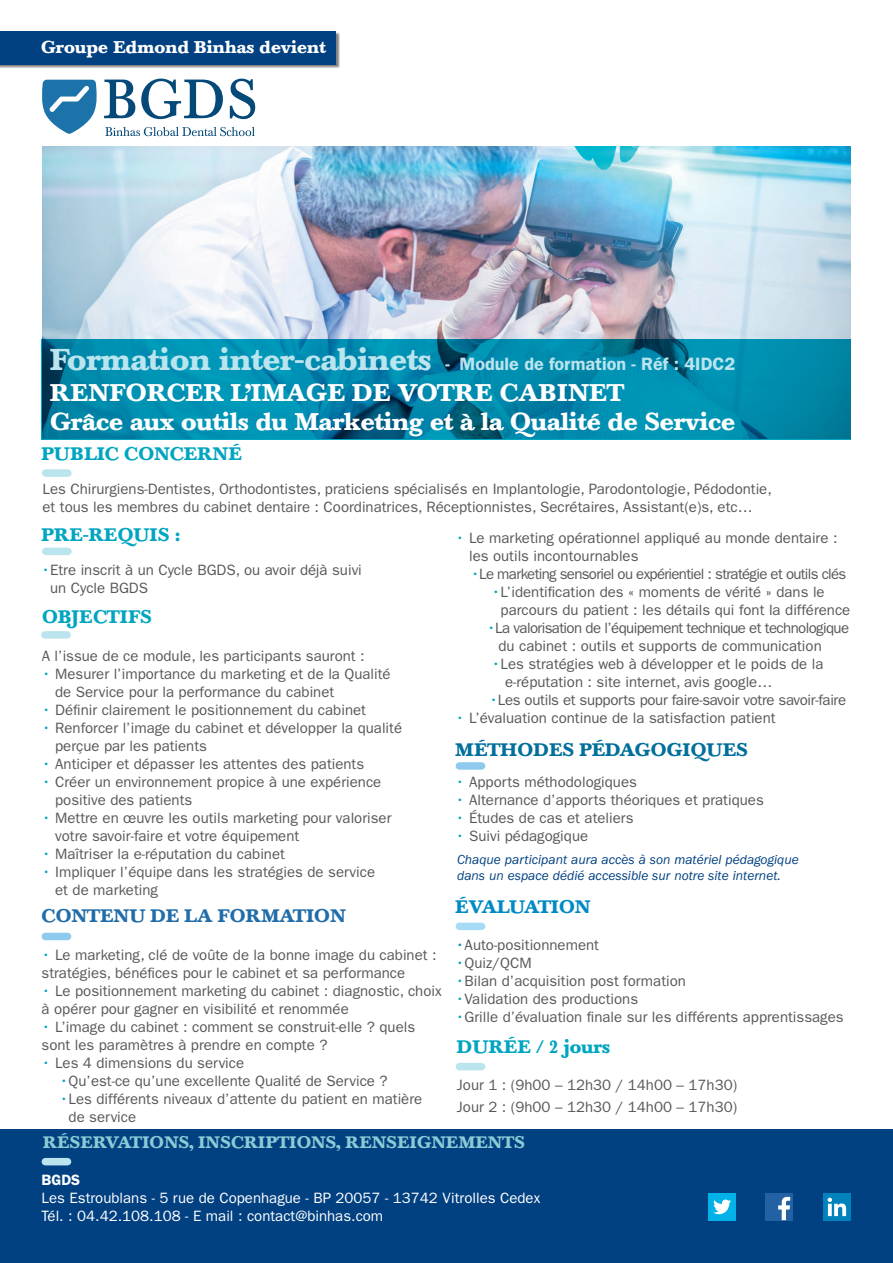
<style>
.page{position:relative;width:893px;height:1263px;background:#fff}
.page>*{position:absolute;margin:0;border:0;box-sizing:border-box;transform-origin:0 0}
.t1{font:700 24px/28.8px "Berthold Baskerville";color:#fff}
.t2{font:600 18px "ITC Franklin Gothic Std";color:#bae4ee}
.t3{font:700 18px "Berthold Baskerville";letter-spacing:.02em;color:#00a5c0}
.t4{font:700 18px "Berthold Baskerville";letter-spacing:.02em;color:#216da9}
.t5{font:700 18px "Berthold Baskerville";letter-spacing:.02em;color:#006f9b}
.t6{font:700 18px "Berthold Baskerville";color:#008ac4}
.t7{font:700 16.95px "Berthold Baskerville";letter-spacing:.01em;color:#fff}
.t8{font:700 16.5px "Berthold Baskerville";letter-spacing:.02em;color:#8acbd4}
.t9{font:15px/18px "ITC Franklin Gothic Std";color:#57585a}
.t10{font:15px/18px "ITC Franklin Gothic Std";color:#fff}
.t11{font:15px/18px "ITC Franklin Gothic Std";letter-spacing:-.04em;color:#57585a}
.t12{font:15px "ITC Franklin Gothic Std";letter-spacing:-.045em;color:#57585a}
.t13{font:15px "ITC Franklin Gothic Std";letter-spacing:-.02em;color:#57585a}
.t14{font:600 15px "ITC Franklin Gothic Std";color:#fff}
.t15{font:italic 13.5px/16.2px "ITC Franklin Gothic Std";color:#014081}
.s1{font-family:"Berthold Baskerville";font-weight:700;font-size:30px}
.s2{color:#00a5c0}
.s3{color:#008ac4}
</style>
<div class="page">
<img style="left:43px;top:147px;width:807px;height:192px">
<svg style="left:41px;top:339px;width:809px;height:100px;background:#0086a7"></svg>
<div style="left:46px;top:469px;width:22px;height:8px;background:#bae4ee"></div>
<div style="left:46px;top:548px;width:22px;height:7px;background:#bae4ee"></div>
<div style="left:45px;top:631px;width:22px;height:8px;background:#bae4ee"></div>
<div style="left:45px;top:933px;width:23px;height:7px;background:#8dcaee"></div>
<svg style="left:42px;top:80px;width:55px;height:54px"></svg>
<svg style="left:104px;top:80px;width:31px;height:38px"></svg>
<svg style="left:141px;top:79px;width:82px;height:40px"></svg>
<svg style="left:230px;top:79px;width:25px;height:40px"></svg>
<svg style="left:105px;top:127px;width:150px;height:9px"></svg>
<div style="left:0;top:32px;width:340px;height:37px;background:#231f20;opacity:.57"></div>
<div style="left:0;top:31px;width:335px;height:33px;background:#014081"></div>
<div style="left:459px;top:762px;width:23px;height:8px;background:#8dcaee"></div>
<div style="left:0;top:1129px;width:893px;height:134px;background:#014081"></div>
<div style="left:766px;top:1193px;width:27px;height:27px;background:#2262a4"></div>
<svg style="left:778px;top:1197px;width:12px;height:23px"></svg>
<div style="left:708px;top:1193px;width:28px;height:27px;background:#00b2e7"></div>
<svg style="left:713px;top:1199px;width:18px;height:15px"></svg>
<div style="left:823px;top:1193px;width:27px;height:27px;background:#0083bc"></div>
<svg style="left:828px;top:1197px;width:18px;height:19px"></svg>
<div style="left:45px;top:1158px;width:23px;height:7px;background:#bae4ee"></div>
<div style="left:459px;top:922px;width:23px;height:8px;background:#a5dbf6"></div>
<div style="left:459px;top:1063px;width:23px;height:7px;background:#bae4ee"></div>
<p class="t7" style="left:41px;top:37px;width:286px">Groupe Edmond Binhas devient</p>
<p class="t2" style="left:50px;top:353px;width:686px"><span class="s1">Formation inter-cabinets</span> - Module de formation - Réf : 4IDC2</p>
<h1 class="t1" style="left:50px;top:379px;width:686px">RENFORCER L’IMAGE DE VOTRE CABINET<br>Grâce aux outils du Marketing et à la Qualité de Service</h1>
<p class="t3" style="left:42px;top:442px;width:202px">PUBLIC CONCERNÉ</p>
<p class="t9" style="left:43px;top:480px;width:731px">Les Chirurgiens-Dentistes, Orthodontistes, praticiens spécialisés en Implantologie, Parodontologie, Pédodontie, et tous les membres du cabinet dentaire : Coordinatrices, Réceptionnistes, Secrétaires, Assistant(e)s, etc…</p>
<p class="t3" style="left:42px;top:523px;width:140px">PRE-REQUIS :</p>
<p class="t9" style="left:50px;top:561px;width:313px;text-indent:-9px"><span class="s2">•</span>Etre inscrit à un Cycle BGDS, ou avoir déjà suivi un Cycle BGDS</p>
<p class="t3" style="left:42px;top:605px;width:111px">OBJECTIFS</p>
<p class="t9" style="left:42px;top:647px;width:325px">A l’issue de ce module, les participants sauront :</p>
<p class="t9" style="left:55px;top:665px;width:337px;text-indent:-14px"><span class="s2">•</span> Mesurer l’importance du marketing et de la Qualité de Service pour la performance du cabinet</p>
<p class="t9" style="left:42px;top:701px;width:326px"><span class="s2">•</span> Définir clairement le positionnement du cabinet</p>
<p class="t9" style="left:55px;top:719px;width:348px;text-indent:-14px"><span class="s2">•</span> Renforcer l’image du cabinet et développer la qualité perçue par les patients</p>
<p class="t9" style="left:42px;top:755px;width:324px"><span class="s2">•</span> Anticiper et dépasser les attentes des patients</p>
<p class="t9" style="left:55px;top:773px;width:328px;text-indent:-14px"><span class="s2">•</span> Créer un environnement propice à une expérience positive des patients</p>
<p class="t9" style="left:55px;top:809px;width:338px;text-indent:-14px"><span class="s2">•</span> Mettre en œuvre les outils marketing pour valoriser votre savoir-faire et votre équipement</p>
<p class="t9" style="left:42px;top:845px;width:245px"><span class="s2">•</span> Maîtriser la e-réputation du cabinet</p>
<p class="t9" style="left:55px;top:863px;width:321px;text-indent:-14px"><span class="s2">•</span> Impliquer l’équipe dans les stratégies de service et de marketing</p>
<p class="t4" style="left:42px;top:904px;width:305px">CONTENU DE LA FORMATION</p>
<p class="t9" style="left:42px;top:946px;width:397px"><span class="s2">•</span> Le marketing, clé de voûte de la bonne image du cabinet : stratégies, bénéfices pour le cabinet et sa performance</p>
<p class="t9" style="left:42px;top:982px;width:402px"><span class="s2">•</span> Le positionnement marketing du cabinet : diagnostic, choix à opérer pour gagner en visibilité et renommée</p>
<p class="t9" style="left:42px;top:1018px;width:375px"><span class="s2">•</span> L’image du cabinet : comment se construit-elle ? quels sont les paramètres à prendre en compte ?</p>
<p class="t9" style="left:42px;top:1054px;width:204px"><span class="s2">•</span> Les 4 dimensions du service</p>
<p class="t9" style="left:60px;top:1072px;width:330px"><span class="s2">•</span>Qu’est-ce qu’une excellente Qualité de Service ?</p>
<p class="t9" style="left:69px;top:1090px;width:355px;text-indent:-9px"><span class="s2">•</span>Les différents niveaux d’attente du patient en matière de service</p>
<p class="t9" style="left:469px;top:529px;width:370px;text-indent:-14px"><span class="s2">•</span> Le marketing opérationnel appliqué au monde dentaire : les outils incontournables</p>
<p class="t12" style="left:471px;top:566px;width:377px"><span class="s2">•</span>Le marketing sensoriel ou expérientiel : stratégie et outils clés</p>
<p class="t9" style="left:501px;top:583px;width:351px;text-indent:-9px"><span class="s2">•</span>L’identification des « moments de vérité » dans le parcours du patient : les détails qui font la différence</p>
<p class="t11" style="left:498px;top:619px;width:352px;text-indent:-12px"><span class="s2">•</span>La valorisation de l’équipement technique et technologique du cabinet : outils et supports de communication</p>
<p class="t9" style="left:505px;top:655px;width:320px;text-indent:-14px"><span class="s2">•</span>Les stratégies web à développer et le poids de la e-réputation : site internet, avis google…</p>
<p class="t13" style="left:489px;top:692px;width:358px"><span class="s2">•</span>Les outils et supports pour faire-savoir votre savoir-faire</p>
<p class="t9" style="left:456px;top:709px;width:322px"><span class="s2">•</span> L’évaluation continue de la satisfaction patient</p>
<p class="t5" style="left:456px;top:739px;width:294px">MÉTHODES PÉDAGOGIQUES</p>
<p class="t9" style="left:456px;top:773px;width:183px"><span class="s2">•</span> Apports méthodologiques</p>
<p class="t9" style="left:456px;top:791px;width:310px"><span class="s2">•</span> Alternance d’apports théoriques et pratiques</p>
<p class="t9" style="left:456px;top:809px;width:180px"><span class="s2">•</span> Études de cas et ateliers</p>
<p class="t9" style="left:456px;top:827px;width:134px"><span class="s2">•</span> Suivi pédagogique</p>
<p class="t15" style="left:457px;top:851px;width:343px">Chaque participant aura accès à son matériel pédagogique dans un espace dédié accessible sur notre site internet.</p>
<p class="t6" style="left:456px;top:895px;width:136px">ÉVALUATION</p>
<p class="t9" style="left:456px;top:936px;width:145px"><span class="s3">•</span>Auto-positionnement</p>
<p class="t9" style="left:456px;top:954px;width:78px"><span class="s2">•</span>Quiz/QCM</p>
<p class="t9" style="left:456px;top:972px;width:232px"><span class="s2">•</span>Bilan d’acquisition post formation</p>
<p class="t9" style="left:456px;top:990px;width:184px"><span class="s2">•</span>Validation des productions</p>
<p class="t9" style="left:456px;top:1008px;width:390px"><span class="s2">•</span>Grille d’évaluation finale sur les différents apprentissages</p>
<p class="t3" style="left:457px;top:1036px;width:154px">DURÉE / 2 jours</p>
<p class="t9" style="left:457px;top:1074px;width:282px;line-height:22px">Jour 1 : (9h00 – 12h30 / 14h00 – 17h30)<br>Jour 2 : (9h00 – 12h30 / 14h00 – 17h30)</p>
<p class="t8" style="left:43px;top:1132px;width:483px">RÉSERVATIONS, INSCRIPTIONS, RENSEIGNEMENTS</p>
<p class="t14" style="left:42px;top:1171px;width:40px">BGDS</p>
<p class="t10" style="left:42px;top:1189px;width:500px">Les Estroublans - 5 rue de Copenhague - BP 20057 - 13742 Vitrolles Cedex<br>Tél. : 04.42.108.108 - E mail : contact@binhas.com</p>
</div>
